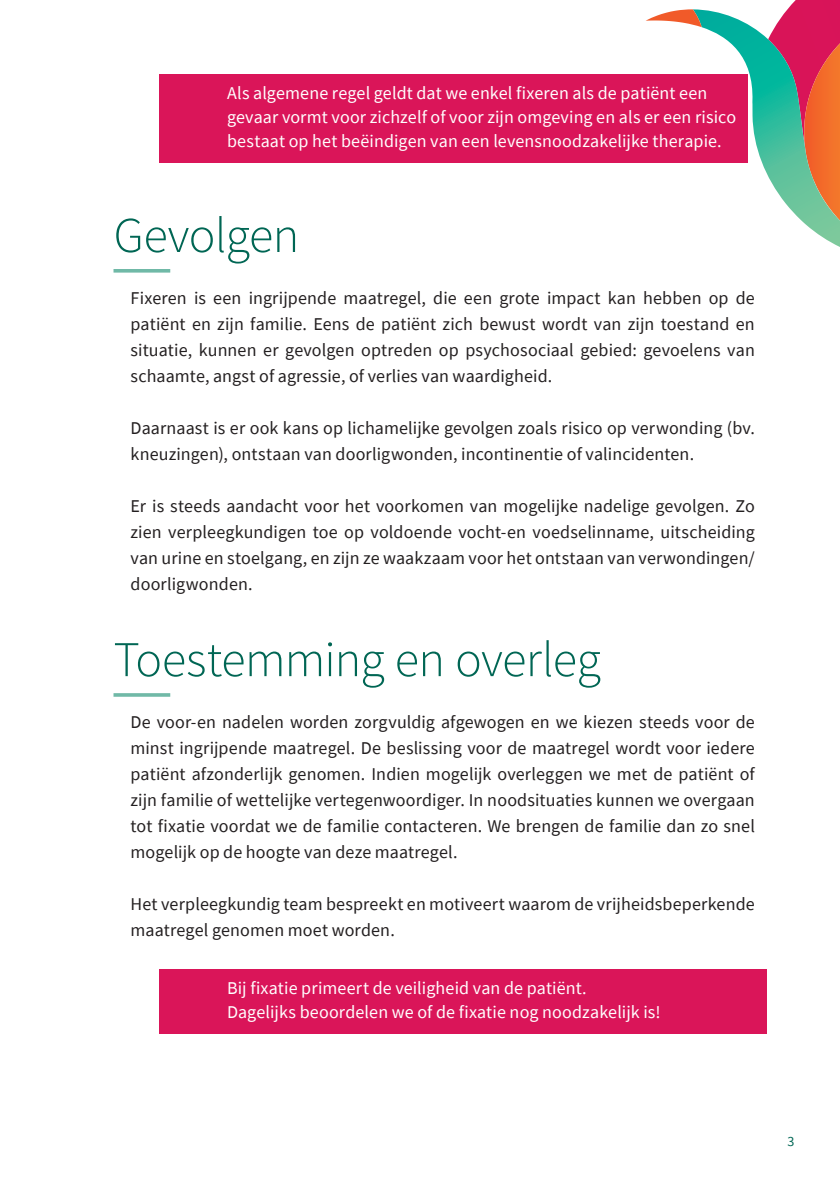
<style>
.page{position:relative;width:840px;height:1191px;background:#fff}
.page>*{position:absolute;margin:0;border:0;box-sizing:border-box;transform-origin:0 0}
.Titel_N1{font:300 50px "Source Sans Pro";letter-spacing:-.015em;color:#006654}
.Body{font:18px/26px "Source Sans Pro";letter-spacing:.005em;color:#231f20;text-align:justify}
.Info{font:18px/24px "Source Sans Pro";letter-spacing:.005em;color:#fff}
.t1{font:14px "Source Sans Pro";color:#006654}
</style>
<div class="page">
<div style="left:159px;top:74px;width:588px;height:88px;background:#da1559"></div>
<svg style="left:113px;top:269px;width:57px;height:4px"></svg>
<svg style="left:113px;top:693px;width:57px;height:4px"></svg>
<div style="left:159px;top:969px;width:606px;height:65px;background:#da1559"></div>
<svg style="left:645px;top:0;width:194px;height:247px"></svg>
<p class="Info" style="left:227px;top:80px;width:510px">Als algemene regel geldt dat we enkel fixeren als de patiënt een gevaar vormt voor zichzelf of voor zijn omgeving en als er een risico bestaat op het beëindigen van een levensnoodzakelijke therapie.</p>
<p class="Titel_N1" style="left:113px;top:205px;width:187px">Gevolgen</p>
<p class="Body" style="left:130px;top:285px;width:625px">Fixeren is een ingrijpende maatregel, die een grote impact kan hebben op de patiënt en zijn familie. Eens de patiënt zich bewust wordt van zijn toestand en situatie, kunnen er gevolgen optreden op psychosociaal gebied: gevoelens van schaamte, angst of agressie, of verlies van waardigheid.</p>
<p class="Body" style="left:130px;top:415px;width:625px">Daarnaast is er ook kans op lichamelijke gevolgen zoals risico op verwonding (bv. kneuzingen), ontstaan van doorligwonden, incontinentie of valincidenten.</p>
<p class="Body" style="left:130px;top:493px;width:625px">Er is steeds aandacht voor het voorkomen van mogelijke nadelige gevolgen. Zo zien verpleegkundigen toe op voldoende vocht-en voedselinname, uitscheiding van urine en stoelgang, en zijn ze waakzaam voor het ontstaan van verwondingen/ doorligwonden.</p>
<p class="Titel_N1" style="left:113px;top:629px;width:488px">Toestemming en overleg</p>
<p class="Body" style="left:130px;top:709px;width:625px">De voor-en nadelen worden zorgvuldig afgewogen en we kiezen steeds voor de minst ingrijpende maatregel. De beslissing voor de maatregel wordt voor iedere patiënt afzonderlijk genomen. Indien mogelijk overleggen we met de patiënt of zijn familie of wettelijke vertegenwoordiger. In noodsituaties kunnen we overgaan tot fixatie voordat we de familie contacteren. We brengen de familie dan zo snel mogelijk op de hoogte van deze maatregel.</p>
<p class="Body" style="left:130px;top:891px;width:625px">Het verpleegkundig team bespreekt en motiveert waarom de vrijheidsbeperkende maatregel genomen moet worden.</p>
<p class="Info" style="left:227px;top:976px;width:435px">Bij fixatie primeert de veiligheid van de patiënt.<br>Dagelijks beoordelen we of de fixatie nog noodzakelijk is!</p>
<p class="t1" style="left:787px;top:1132px;width:8px">3</p>
</div>
